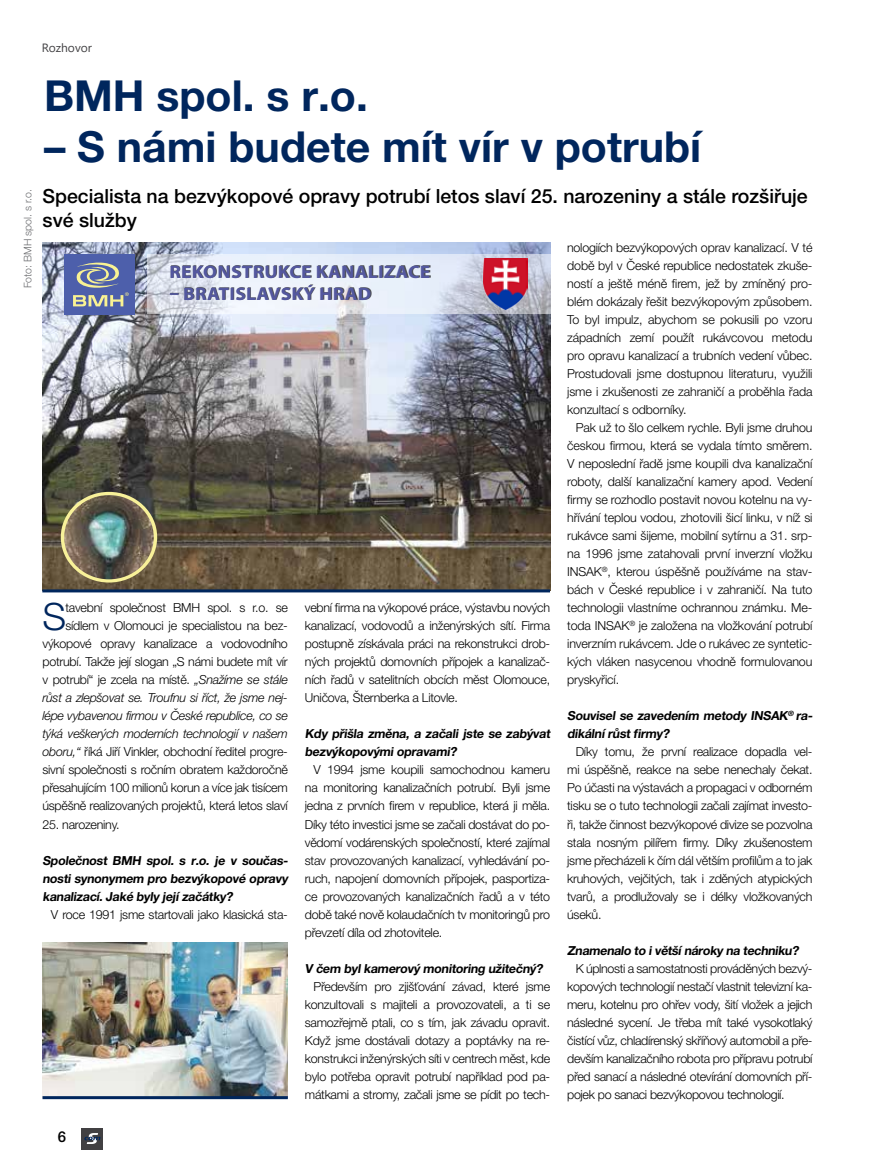
<style>
.page{position:relative;width:872px;height:1170px;background:#fff}
.page>*{position:absolute;margin:0;border:0;box-sizing:border-box;transform-origin:0 0}
.t1{font:700 42.75px "Helvetica Neue LT Pro";color:#00265d}
.t2{font:300 37.65px "Helvetica Neue LT Pro";color:#00265d}
.t3{font:500 19.5px/23.4px "Helvetica Neue LT Pro";color:#000}
.t4{font:700 18px "Myriad Pro";letter-spacing:.02em;color:#54589f;scale:1.06 1}
.t5{font:500 15px "Helvetica Neue LT Pro";color:#000}
.t6{font:300 12.45px/18px "Helvetica Neue LT Pro";letter-spacing:-.02em;color:#000;text-align:justify}
.t7{font:700 12.45px/18px "Helvetica Neue LT Pro";letter-spacing:-.02em;color:#000}
.t8{font:12px "Segoe UI";color:#414042}
.t9{font:300 10.5px "Helvetica Neue LT Pro";color:#6d6e71}
.s1{font-style:italic}
</style>
<div class="page">
<img style="left:42px;top:242px;width:508px;height:347px">
<div style="left:64px;top:254px;width:71px;height:60px;background:#4d5fab"></div>
<svg style="left:73px;top:262px;width:56px;height:44px"></svg>
<div style="left:61px;top:492px;width:96px;height:90px;background:#f8f199;border-radius:50%"></div>
<svg style="left:148px;top:254px;width:402px;height:59px;background:#d9deea"></svg>
<div style="left:170px;top:265px;width:260px;height:35px;background:#000;opacity:.66"></div>
<img style="left:483px;top:258px;width:44px;height:51px">
<img style="left:64px;top:495px;width:90px;height:84px">
<div style="left:82px;top:1127px;width:21px;height:21px;background:#414042"></div>
<svg style="left:84px;top:1133px;width:16px;height:10px"></svg>
<hr style="left:42px;top:589px;width:508px;height:3px;background:#00265d">
<img style="left:42px;top:942px;width:246px;height:154px">
<hr style="left:42px;top:1096px;width:246px;height:3px;background:#00265d">
<p class="t8" style="left:42px;top:38px;width:52px">Rozhovor</p>
<h1 class="t1" style="left:44px;top:70px;width:325px">BMH spol. s r.o.</h1>
<h1 class="t1" style="left:44px;top:121px;width:659px">– S námi budete mít vír v potrubí</h1>
<p class="t9" style="left:21px;top:288px;width:101px;rotate:-90deg">Foto: BMH spol. s r.o.</p>
<h3 class="t3" style="left:43px;top:184px;width:766px">Specialista na bezvýkopové opravy potrubí letos slaví 25. narozeniny a stále rozšiřuje své služby</h3>
<p class="t6" style="left:567px;top:238px;width:247px">nologiích bezvýkopových oprav kanalizací. V té době byl v České republice nedostatek zkuše&shy;ností a ještě méně firem, jež by zmíněný pro&shy;blém dokázaly řešit bezvýkopovým způsobem.<br>To byl impulz, abychom se pokusili po vzoru západních zemí použít rukávcovou metodu pro opravu kanalizací a trubních vedení vůbec.<br>Prostudovali jsme dostupnou literaturu, využili jsme i zkušenosti ze zahraničí a proběhla řada konzultací s odborníky.</p>
<p class="t6" style="left:567px;top:418px;width:247px;text-indent:9px">Pak už to šlo celkem rychle. Byli jsme druhou českou firmou, která se vydala tímto směrem.<br>V neposlední řadě jsme koupili dva kanalizační roboty, další kanalizační kamery apod. Vedení firmy se rozhodlo postavit novou kotelnu na vy&shy;hřívání teplou vodou, zhotovili šicí linku, v níž si rukávce sami šijeme, mobilní sytírnu a 31. srp&shy;na 1996 jsme zatahovali první inverzní vložku INSAK<sup>®</sup>, kterou úspěšně používáme na stav&shy;bách v České republice i v zahraničí. Na tuto technologii vlastníme ochrannou známku. Me&shy;toda INSAK<sup>®</sup> je založena na vložkování potrubí inverzním rukávcem. Jde o rukávec ze syntetic&shy;kých vláken nasycenou vhodně formulovanou pryskyřicí.</p>
<p class="t7" style="left:567px;top:706px;width:249px">Souvisel se zavedením metody INSAK<sup>®</sup> ra&shy;dikální růst firmy?</p>
<p class="t6" style="left:567px;top:742px;width:247px;text-indent:9px">Díky tomu, že první realizace dopadla vel&shy;mi úspěšně, reakce na sebe nenechaly čekat.<br>Po účasti na výstavách a propagaci v odborném tisku se o tuto technologii začali zajímat investo&shy;ři, takže činnost bezvýkopové divize se pozvolna stala nosným pilířem firmy. Díky zkušenostem jsme přecházeli k čím dál větším profilům a to jak kruhových, vejčitých, tak i zděných atypických tvarů, a prodlužovaly se i délky vložkovaných úseků.</p>
<p class="t7" style="left:567px;top:940px;width:235px">Znamenalo to i větší nároky na techniku?</p>
<p class="t6" style="left:567px;top:958px;width:247px;text-indent:9px">K úplnosti a samostatnosti prováděných bezvý&shy;kopových technologií nestačí vlastnit televizní ka&shy;meru, kotelnu pro ohřev vody, šití vložek a jejich následné sycení. Je třeba mít také vysokotlaký čistící vůz, chladírenský skříňový automobil a pře&shy;devším kanalizačního robota pro přípravu potrubí před sanací a následné otevírání domovních pří&shy;pojek po sanaci bezvýkopovou technologií.</p>
<h3 class="t4" style="left:169px;top:260px;width:247px">REKONSTRUKCE KANALIZACE</h3>
<h3 class="t4" style="left:169px;top:282px;width:192px">– BRATISLAVSKÝ HRAD</h3>
<h2 class="t2" style="left:42px;top:594px;width:25px">S</h2>
<p class="t6" style="left:42px;top:598px;width:247px;text-align:right">tavební společnost BMH spol. s r.o. se sídlem v Olomouci je specialistou na bez&shy;výkopové opravy kanalizace a vodovodního potrubí. Takže její slogan „S námi budete mít vír v potrubí“ je zcela na místě. <span class="s1">„Snažíme se stále růst a zlepšovat se. Troufnu si říct, že jsme nej&shy;lépe vybavenou firmou v České republice, co se týká veškerých moderních technologií v našem oboru,“</span> říká Jiří Vinkler, obchodní ředitel progre&shy;sivní společnosti s ročním obratem každoročně přesahujícím 100 milionů korun a více jak tisícem úspěšně realizovaných projektů, která letos slaví</p>
<p class="t6" style="left:42px;top:814px;width:79px">25. narozeniny.</p>
<p class="t7" style="left:42px;top:850px;width:249px">Společnost BMH spol. s r.o. je v součas&shy;nosti synonymem pro bezvýkopové opravy kanalizací. Jaké byly jej í začátky?</p>
<p class="t6" style="left:51px;top:904px;width:238px">V roce 1991 jsme startovali jako klasická sta-</p>
<p class="t6" style="left:305px;top:598px;width:247px">vební firma na výkopové práce, výstavbu nových kanalizací, vodovodů a inženýrských sítí. Firma postupně získávala práci na rekonstrukci drob&shy;ných projektů domovních přípojek a kanalizač&shy;ních řadů v satelitních obcích měst Olomouce, Uničova, Šternberka a Litovle.</p>
<p class="t7" style="left:305px;top:724px;width:249px">Kdy přišla změna, a začali jste se zabývat bezvýkopovými opravami?</p>
<p class="t6" style="left:305px;top:760px;width:247px;text-indent:9px">V 1994 jsme koupili samochodnou kameru na monitoring kanalizačních potrubí. Byli jsme jedna z prvních firem v republice, která ji měla.<br>Díky této investici jsme se začali dostávat do po&shy;vědomí vodárenských společností, které zajímal stav provozovaných kanalizací, vyhledávání po&shy;ruch, napojení domovních přípojek, pasportiza&shy;ce provozovaných kanalizačních řadů a v této době také nově kolaudačních tv monitoringů pro převzetí díla od zhotovitele.</p>
<p class="t7" style="left:305px;top:958px;width:241px">V čem byl kamerový monitoring užitečný?</p>
<p class="t6" style="left:305px;top:976px;width:247px;text-indent:9px">Především pro zjišťování závad, které jsme konzultovali s majiteli a provozovateli, a ti se samozřejmě ptali, co s tím, jak závadu opravit.<br>Když jsme dostávali dotazy a poptávky na re&shy;konstrukci inženýrských síti v centrech měst, kde bylo potřeba opravit potrubí například pod pa&shy;mátkami a stromy, začali jsme se pídit po tech-</p>
<p class="t5" style="left:58px;top:1127px;width:10px">6</p>
</div>
